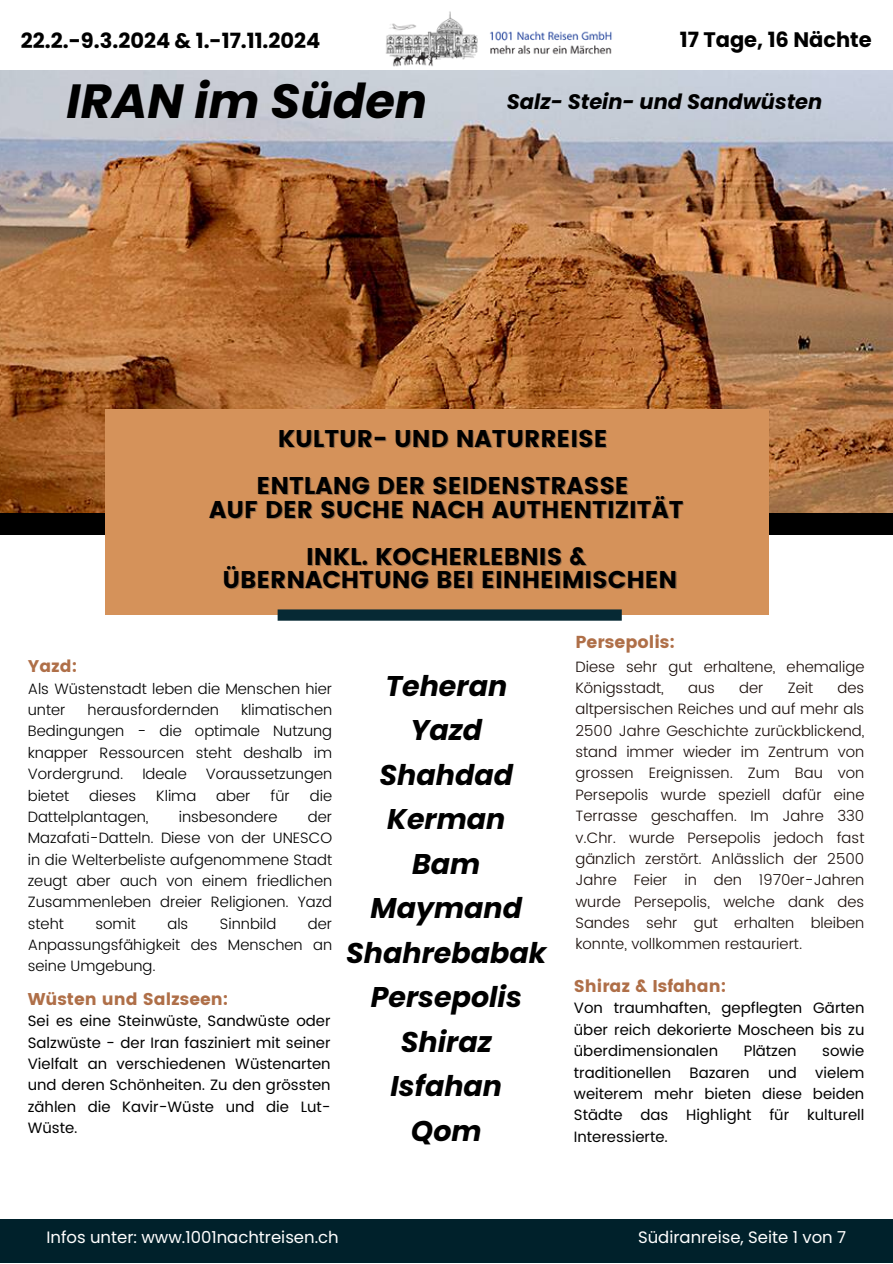
<style>
.page{position:relative;width:893px;height:1264px;background:#fff}
.page>*{position:absolute;margin:0;border:0;box-sizing:border-box;transform-origin:0 0}
.t1{font:italic 700 48px "Poppins";color:#000}
.t2{font:italic 700 28.5px "Poppins";color:#000}
.t3{font:24.15px "Poppins";color:#000}
.t4{font:700 21px "Poppins";color:#000}
.t5{font:italic 700 21px "Poppins";color:#000}
.t6{font:17.25px "Poppins";color:#af6f48}
.t7{font:17.1px "Poppins";color:#af6f48}
.t8{font:16.95px "Poppins";color:#af6f48}
.t9{font:16.5px "Poppins";color:#fff}
.t10{font:300 15px/21.3px "Poppins";color:#000;text-align:justify}
.t11{font:300 15px/21.3px "Poppins";color:#1a0e0a}
.t12{font:15px/21.3px "Poppins";color:#000;text-align:justify}
</style>
<div class="page">
<img style="left:0;top:71px;width:892px;height:442px">
<div style="left:0;top:513px;width:892px;height:22px;background:#000"></div>
<div style="left:0;top:1218px;width:892px;height:44px;background:#00212b"></div>
<div style="left:105px;top:409px;width:663px;height:205px;background:#d5925a"></div>
<div style="left:277px;top:609px;width:344px;height:11px;background:#062934"></div>
<img style="left:386px;top:11px;width:226px;height:56px">
<p class="t4" style="left:21px;top:26px;width:301px">22.2.-9.3.2024 &amp; 1.-17.11.2024</p>
<p class="t1" style="left:67px;top:67px;width:362px">IRAN im Süden</p>
<p class="t4" style="left:679px;top:25px;width:193px">17 Tage, 16 Nächte</p>
<p class="t5" style="left:507px;top:87px;width:317px">Salz- Stein- und Sandwüsten</p>
<p class="t3" style="left:278px;top:424px;width:331px">KULTUR- UND NATURREISE</p>
<p class="t3" style="left:256px;top:471px;width:373px">ENTLANG DER SEIDENSTRASSE</p>
<p class="t3" style="left:209px;top:495px;width:476px">AUF DER SUCHE NACH AUTHENTIZITÄT</p>
<p class="t3" style="left:306px;top:542px;width:282px">INKL. KOCHERLEBNIS &amp;</p>
<p class="t3" style="left:222px;top:566px;width:456px">ÜBERNACHTUNG BEI EINHEIMISCHEN</p>
<p class="t8" style="left:28px;top:656px;width:51px">Yazd:</p>
<p class="t10" style="left:28px;top:678px;width:306px">Als Wüstenstadt leben die Menschen hier unter</p>
<p class="t10" style="left:87px;top:699px;width:133px">herausfordernden</p>
<p class="t10" style="left:28px;top:699px;width:306px;text-indent:213px">klimatischen Bedingungen - die optimale Nutzung knapper Ressourcen steht deshalb im Vordergrund.</p>
<p class="t10" style="left:142px;top:763px;width:46px">Ideale</p>
<p class="t10" style="left:206px;top:763px;width:128px">Voraussetzungen</p>
<p class="t10" style="left:28px;top:784px;width:43px">bietet</p>
<p class="t10" style="left:89px;top:784px;width:48px">dieses</p>
<p class="t10" style="left:156px;top:784px;width:42px">Klima</p>
<p class="t10" style="left:216px;top:784px;width:36px">aber</p>
<p class="t10" style="left:270px;top:784px;width:21px">für</p>
<p class="t10" style="left:310px;top:784px;width:24px">die</p>
<p class="t10" style="left:28px;top:806px;width:122px">Dattelplantagen,</p>
<p class="t10" style="left:179px;top:806px;width:100px">insbesondere</p>
<p class="t10" style="left:28px;top:806px;width:306px;text-indent:280px">der Mazafati-Datteln. Diese von der UNESCO in die Welterbeliste aufgenommene Stadt zeugt aber auch von einem friedlichen Zusammenleben dreier Religionen. Yazd steht</p>
<p class="t10" style="left:95px;top:912px;width:42px">somit</p>
<p class="t10" style="left:167px;top:912px;width:22px">als</p>
<p class="t10" style="left:220px;top:912px;width:58px">Sinnbild</p>
<p class="t10" style="left:28px;top:912px;width:306px;text-indent:280px">der Anpassungsfähigkeit des Menschen an seine Umgebung.</p>
<p class="t7" style="left:28px;top:988px;width:202px">Wüsten und Salzseen:</p>
<p class="t12" style="left:28px;top:1010px;width:304px">Sei es eine Steinwüste, Sandwüste oder Salzwüste - der Iran fasziniert mit seiner Vielfalt an verschiedenen Wüstenarten und deren Schönheiten. Zu den grössten zählen die Kavir-Wüste und die Lut-Wüste.</p>
<p class="t2" style="left:385px;top:665px;width:123px">Teheran</p>
<p class="t2" style="left:410px;top:710px;width:73px">Yazd</p>
<p class="t2" style="left:379px;top:754px;width:135px">Shahdad</p>
<p class="t2" style="left:387px;top:799px;width:120px">Kerman</p>
<p class="t2" style="left:412px;top:843px;width:70px">Bam</p>
<p class="t2" style="left:370px;top:888px;width:153px">Maymand</p>
<p class="t2" style="left:346px;top:932px;width:202px">Shahrebabak</p>
<p class="t2" style="left:370px;top:977px;width:153px">Persepolis</p>
<p class="t2" style="left:401px;top:1021px;width:92px">Shiraz</p>
<p class="t2" style="left:390px;top:1066px;width:113px">Isfahan</p>
<p class="t2" style="left:411px;top:1110px;width:72px">Qom</p>
<p class="t6" style="left:575px;top:632px;width:101px">Persepolis:</p>
<p class="t11" style="left:575px;top:655px;width:290px">Diese sehr gut erhaltene, ehemalige<br>Königsstadt,</p>
<p class="t11" style="left:688px;top:677px;width:28px">aus</p>
<p class="t11" style="left:739px;top:677px;width:26px">der</p>
<p class="t11" style="left:787px;top:677px;width:27px">Zeit</p>
<p class="t11" style="left:575px;top:677px;width:290px;text-align:justify;text-indent:262px">des altpersischen Reiches und auf mehr als 2500 Jahre Geschichte zurückblickend, stand immer wieder im Zentrum von grossen Ereignissen. Zum Bau von Persepolis wurde speziell dafür eine Terrasse geschaffen. Im Jahre 330 v.Chr. wurde Persepolis jedoch fast gänzlich zerstört. Anlässlich der 2500<br>Jahre Feier in den 1970er-Jahren wurde Persepolis, welche dank des Sandes sehr gut erhalten bleiben konnte, vollkommen restauriert.</p>
<p class="t7" style="left:574px;top:976px;width:154px">Shiraz &amp; Isfahan:</p>
<p class="t12" style="left:574px;top:997px;width:292px">Von traumhaften, gepflegten Gärten über reich dekorierte Moscheen bis zu überdimensionalen</p>
<p class="t12" style="left:574px;top:1040px;width:292px;text-indent:248px">sowie traditionellen Bazaren und vielem weiterem mehr bieten diese beiden Städte das Highlight für kulturell Interessierte.</p>
<p class="t12" style="left:743px;top:1040px;width:54px">Plätzen</p>
<p class="t9" style="left:46px;top:1225px;width:294px">Infos unter: www.1001nachtreisen.ch</p>
<p class="t9" style="left:638px;top:1225px;width:210px">Südiranreise, Seite 1 von 7</p>
</div>
